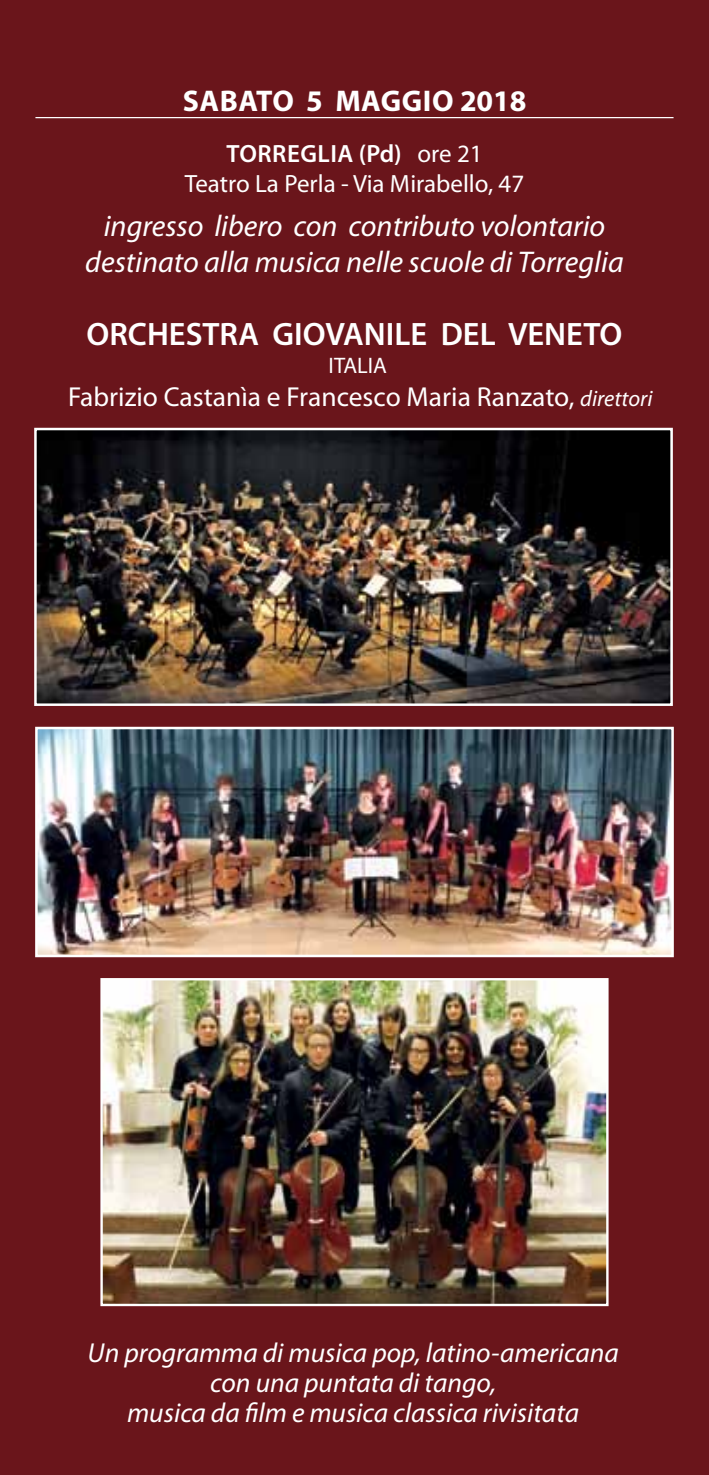
<style>
.page{position:relative;width:709px;height:1475px;background:#fff}
.page>*{position:absolute;margin:0;border:0;box-sizing:border-box;transform-origin:0 0}
.t1{font:600 32.5px "Myriad Pro";color:#fff}
.t2{font:italic 30px/36px "Myriad Pro";color:#fff;text-align:center}
.t3{font:700 30px "Myriad Pro";color:#fff}
.t4{font:italic 27.5px/30px "Myriad Pro";color:#fff;text-align:center}
.t5{font:27.5px "Myriad Pro";color:#fff}
.t6{font:25px/30px "Myriad Pro";color:#fff}
.t7{font:600 25px "Myriad Pro";letter-spacing:.02em;color:#fff}
.t8{font:22.5px "Myriad Pro";color:#fff}
.s1{font-weight:600}
.s2{font-style:italic;font-size:22.5px}
</style>
<div class="page">
<div style="left:0;top:0;width:709px;height:1474px;background:#6a151b"></div>
<hr style="left:35px;top:117px;width:638px;height:1px;background:#fff">
<img style="left:37px;top:430px;width:633px;height:272px">
<div style="left:34px;top:427px;width:639px;height:278px;border:2px solid #fff"></div>
<img style="left:38px;top:729px;width:633px;height:225px">
<div style="left:35px;top:726px;width:639px;height:231px;border:2px solid #fff"></div>
<img style="left:103px;top:980px;width:502px;height:322px">
<div style="left:100px;top:977px;width:508px;height:328px;border:2px solid #fff"></div>
<p class="t3" style="left:183px;top:81px;width:20px">SABATO</p>
<p class="t3" style="left:306px;top:81px;width:50px">5 MAGGIO</p>
<p class="t3" style="left:460px;top:81px;width:68px">2018</p>
<p class="t7" style="left:226px;top:138px;width:74px">TORREGLI</p>
<p class="t6" style="left:185px;top:139px;width:341px;text-indent:153px"><span class="s1">A (PD)</span> ore 21<br>Teatro La Perla - Via Mirabello, 47</p>
<p class="t2" style="left:85px;top:207px;width:540px">ingresso libero con contributo volontario destinato alla musica nelle scuole di Torreglia</p>
<p class="t1" style="left:87px;top:314px;width:136px">ORCHESTRA</p>
<p class="t1" style="left:272px;top:314px;width:351px">GIOVANILE DEL VENETO</p>
<p class="t8" style="left:328px;top:351px;width:60px">ITALIA</p>
<p class="t5" style="left:68px;top:380px;width:586px">Fabrizio Castanìa e Francesco Maria Ranzato, <span class="s2">direttori</span></p>
<p class="t4" style="left:88px;top:1336px;width:532px">Un programma di musica pop, latino-americana con una puntata di tango,<br>musica da film e musica classica rivisitata</p>
</div>
